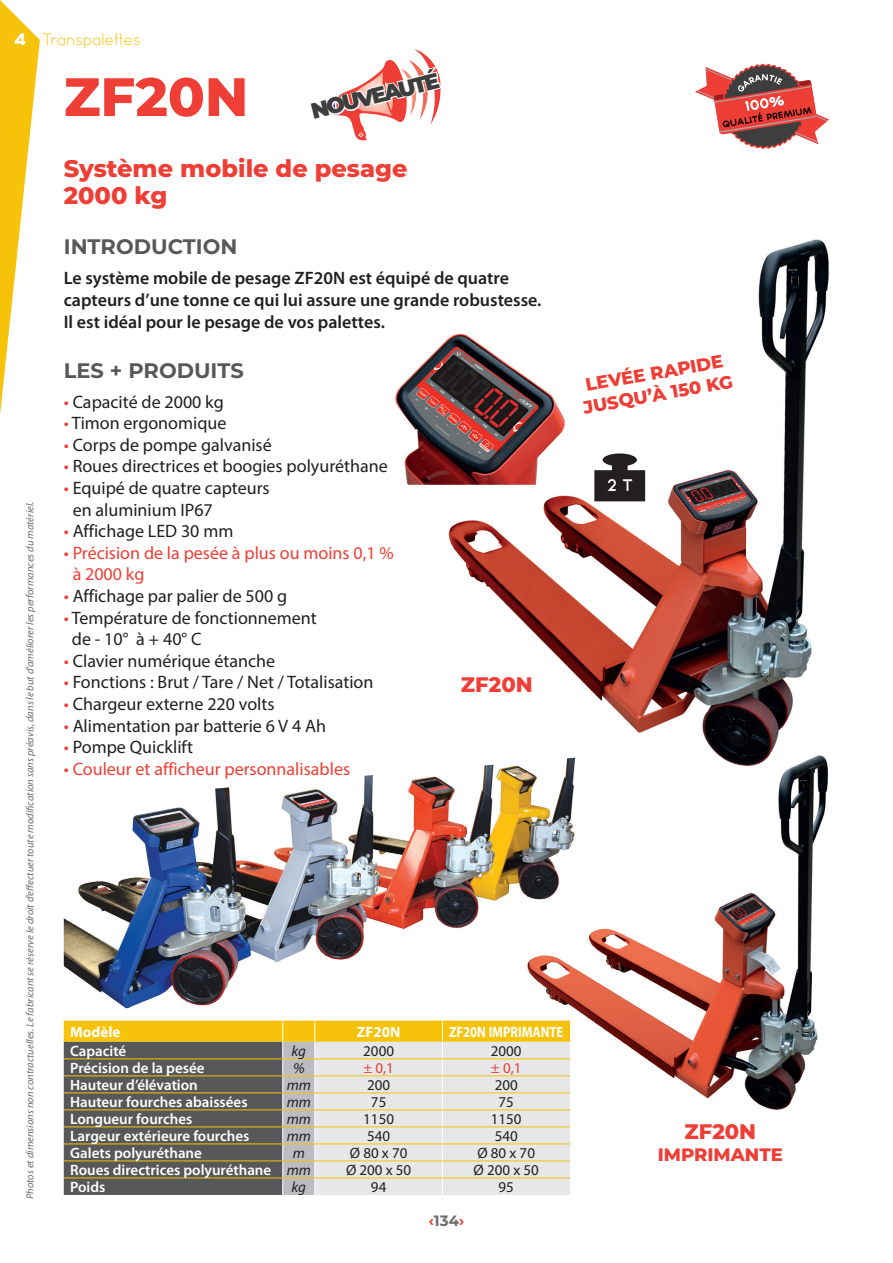
<style>
.page{position:relative;width:893px;height:1263px;background:#fff}
.page>*{position:absolute;margin:0;border:0;box-sizing:border-box;transform-origin:0 0}
.Ref_Titre{font:800 54px "Montserrat";color:#ee3e35}
.Désignation{font:800 24px "Montserrat";color:#ee3e35}
.t1{font:900 22.05px "Montserrat";color:#3e3e3f}
.Avantages{font:700 21px "Montserrat";color:#57585a}
.Nom_photo{font:800 21px "Montserrat";color:#ee3e35}
.Texte_Avantages{font:18px/21.6px "Myriad Pro";color:#231f20}
.Texte_Avantages-2{font:600 18px/21.6px "Myriad Pro";color:#231f20}
.Texte_Avantages-3{font:18px/21.6px "Myriad Pro";color:#ee3e35}
.info_italique{font:800 18px "Montserrat";color:#ee3e35}
.Nom_photo-2{font:800 18px "Montserrat";color:#ee3e35}
.t2{font:600 15px "Myriad Pro";color:#fff}
.t3{font:15px "Myriad Pro";color:#231f20}
.t4{font:italic 15px "Myriad Pro";color:#231f20}
.t5{font:700 15px "Myriad Pro";color:#fff;scale:.85 1}
.t6{font:300 15px "TYPOGRAPHPRO";color:#f7c30a}
.t7{font:700 15px "Myriad Pro";color:#fff}
.t8{font:15px "Myriad Pro";color:#ee3e35}
.t9{font:700 15px "Montserrat";color:#6c6d70}
.t10{font:600 15px "TYPOGRAPHPRO";color:#fff}
.t11{font:800 15px "TYPOGRAPHPRO";color:#fff}
.t12{font:italic 10.5px "Myriad Pro";color:#6c6d70}
.s1{color:#ee3e35}
</style>
<div class="page">
<svg style="left:0;top:0;width:40px;height:415px"></svg>
<img style="left:448px;top:239px;width:381px;height:507px">
<img style="left:64px;top:764px;width:454px;height:245px">
<svg style="left:594px;top:453px;width:51px;height:48px"></svg>
<img style="left:395px;top:331px;width:173px;height:154px">
<img style="left:518px;top:746px;width:311px;height:364px">
<svg style="left:64px;top:1020px;width:506px;height:175px;background:#b2ab92"></svg>
<hr style="left:64px;top:1058px;width:219px;height:1px;background:#f7c30a">
<hr style="left:283px;top:1058px;width:32px;height:1px;background:#f7c30a">
<hr style="left:315px;top:1058px;width:127px;height:1px;background:#f7c30a">
<hr style="left:442px;top:1058px;width:128px;height:1px;background:#f7c30a">
<hr style="left:64px;top:1075px;width:219px;height:1px;background:#f7c30a">
<hr style="left:283px;top:1075px;width:32px;height:1px;background:#f7c30a">
<hr style="left:315px;top:1075px;width:127px;height:1px;background:#f7c30a">
<hr style="left:442px;top:1075px;width:128px;height:1px;background:#f7c30a">
<hr style="left:64px;top:1092px;width:219px;height:1px;background:#f7c30a">
<hr style="left:283px;top:1092px;width:32px;height:1px;background:#f7c30a">
<hr style="left:315px;top:1092px;width:127px;height:1px;background:#f7c30a">
<hr style="left:442px;top:1092px;width:128px;height:1px;background:#f7c30a">
<hr style="left:64px;top:1109px;width:219px;height:1px;background:#f7c30a">
<hr style="left:283px;top:1109px;width:32px;height:1px;background:#f7c30a">
<hr style="left:315px;top:1109px;width:127px;height:1px;background:#f7c30a">
<hr style="left:442px;top:1109px;width:128px;height:1px;background:#f7c30a">
<hr style="left:64px;top:1126px;width:219px;height:1px;background:#f7c30a">
<hr style="left:283px;top:1126px;width:32px;height:1px;background:#f7c30a">
<hr style="left:315px;top:1126px;width:127px;height:1px;background:#f7c30a">
<hr style="left:442px;top:1126px;width:128px;height:1px;background:#f7c30a">
<hr style="left:64px;top:1143px;width:219px;height:1px;background:#f7c30a">
<hr style="left:283px;top:1143px;width:32px;height:1px;background:#f7c30a">
<hr style="left:315px;top:1143px;width:127px;height:1px;background:#f7c30a">
<hr style="left:442px;top:1143px;width:128px;height:1px;background:#f7c30a">
<hr style="left:64px;top:1160px;width:219px;height:1px;background:#f7c30a">
<hr style="left:283px;top:1160px;width:32px;height:1px;background:#f7c30a">
<hr style="left:315px;top:1160px;width:127px;height:1px;background:#f7c30a">
<hr style="left:442px;top:1160px;width:128px;height:1px;background:#f7c30a">
<hr style="left:64px;top:1177px;width:219px;height:1px;background:#f7c30a">
<hr style="left:283px;top:1177px;width:32px;height:1px;background:#f7c30a">
<hr style="left:315px;top:1177px;width:127px;height:1px;background:#f7c30a">
<hr style="left:442px;top:1177px;width:128px;height:1px;background:#f7c30a">
<svg style="left:695px;top:64px;width:134px;height:85px"></svg>
<svg style="left:328px;top:49px;width:113px;height:92px"></svg>
<p class="t11" style="left:14px;top:28px;width:13px">4</p>
<p class="t6" style="left:43px;top:30px;width:99px">Transpalettes</p>
<p class="Ref_Titre" style="left:64px;top:57px;width:186px">ZF20N</p>
<p class="t1" style="left:308px;top:95px;width:133px;rotate:-14deg">NOUVEAUTÉ</p>
<p class="Désignation" style="left:64px;top:151px;width:345px">Système mobile de pesage</p>
<p class="Désignation" style="left:64px;top:178px;width:105px">2000 kg</p>
<p class="Avantages" style="left:64px;top:232px;width:175px">INTRODUCTION</p>
<p class="Texte_Avantages-2" style="left:64px;top:267px;width:479px">Le système mobile de pesage ZF20N est équipé de quatre capteurs d’une tonne ce qui lui assure une grande robustesse.</p>
<p class="Texte_Avantages-2" style="left:64px;top:310px;width:323px">Il est idéal pour le pesage de vos palettes.</p>
<p class="t12" style="left:23px;top:1199px;width:699px;rotate:-90deg">Photos et dimensions non contractuelles. Le fabricant se réserve le droit d’effectuer toute modification sans préavis, dans le but d’améliorer les performances du matériel.</p>
<p class="Avantages" style="left:64px;top:355px;width:182px">LES + PRODUITS</p>
<p class="Texte_Avantages" style="left:64px;top:390px;width:162px"><span class="s1">•</span> Capacité de 2000 kg</p>
<p class="Texte_Avantages" style="left:64px;top:412px;width:164px"><span class="s1">•</span> Timon ergonomique</p>
<p class="Texte_Avantages" style="left:64px;top:434px;width:209px"><span class="s1">•</span> Corps de pompe galvanisé</p>
<p class="Texte_Avantages" style="left:64px;top:455px;width:325px"><span class="s1">•</span> Roues directrices et boogies polyuréthane</p>
<p class="Texte_Avantages" style="left:73px;top:477px;width:199px;text-indent:-9px"><span class="s1">•</span> Equipé de quatre capteurs en aluminium IP67</p>
<p class="Texte_Avantages" style="left:64px;top:520px;width:171px"><span class="s1">•</span> Affichage LED 30 mm</p>
<p class="Texte_Avantages-3" style="left:73px;top:542px;width:323px;text-indent:-9px">• Précision de la pesée à plus ou moins 0,1 % à 2000 kg</p>
<p class="Texte_Avantages" style="left:64px;top:585px;width:225px"><span class="s1">•</span> Affichage par palier de 500 g</p>
<p class="Texte_Avantages" style="left:72px;top:606px;width:246px;text-indent:-8px"><span class="s1">•</span> Température de fonctionnement de - 10° à + 40° C</p>
<p class="Texte_Avantages" style="left:64px;top:650px;width:213px"><span class="s1">•</span> Clavier numérique étanche</p>
<p class="Texte_Avantages" style="left:64px;top:671px;width:311px"><span class="s1">•</span> Fonctions : Brut / Tare / Net / Totalisation</p>
<p class="Texte_Avantages" style="left:64px;top:693px;width:212px"><span class="s1">•</span> Chargeur externe 220 volts</p>
<p class="Texte_Avantages" style="left:64px;top:714px;width:264px"><span class="s1">•</span> Alimentation par batterie 6 V 4 Ah</p>
<p class="Texte_Avantages" style="left:64px;top:736px;width:131px"><span class="s1">•</span> Pompe Quicklift</p>
<p class="Texte_Avantages-3" style="left:64px;top:758px;width:288px">• Couleur et afficheur personnalisables</p>
<p class="Nom_photo" style="left:461px;top:669px;width:73px">ZF20N</p>
<p class="t7" style="left:70px;top:1022px;width:52px">Modèle</p>
<p class="t7" style="left:357px;top:1022px;width:45px">ZF20N</p>
<p class="t5" style="left:449px;top:1022px;width:136px">ZF20N IMPRIMANTE</p>
<p class="t2" style="left:70px;top:1041px;width:58px">Capacité</p>
<p class="t4" style="left:292px;top:1042px;width:16px">kg</p>
<p class="t3" style="left:363px;top:1042px;width:32px">2000</p>
<p class="t3" style="left:491px;top:1042px;width:32px">2000</p>
<p class="t2" style="left:70px;top:1058px;width:136px">Précision de la pesée</p>
<p class="t4" style="left:293px;top:1059px;width:13px">%</p>
<p class="t8" style="left:363px;top:1059px;width:32px">± 0,1</p>
<p class="t8" style="left:491px;top:1059px;width:32px">± 0,1</p>
<p class="t2" style="left:70px;top:1075px;width:129px">Hauteur d’élévation</p>
<p class="t4" style="left:287px;top:1076px;width:26px">mm</p>
<p class="t3" style="left:367px;top:1076px;width:25px">200</p>
<p class="t3" style="left:495px;top:1076px;width:25px">200</p>
<p class="t2" style="left:70px;top:1092px;width:179px">Hauteur fourches abaissées</p>
<p class="t4" style="left:287px;top:1093px;width:26px">mm</p>
<p class="t3" style="left:371px;top:1093px;width:17px">75</p>
<p class="t3" style="left:499px;top:1093px;width:17px">75</p>
<p class="t2" style="left:70px;top:1109px;width:124px">Longueur fourches</p>
<p class="t4" style="left:287px;top:1110px;width:26px">mm</p>
<p class="t3" style="left:363px;top:1110px;width:32px">1150</p>
<p class="t3" style="left:491px;top:1110px;width:32px">1150</p>
<p class="t2" style="left:70px;top:1126px;width:181px">Largeur extérieure fourches</p>
<p class="t4" style="left:287px;top:1127px;width:26px">mm</p>
<p class="t3" style="left:367px;top:1127px;width:25px">540</p>
<p class="t3" style="left:495px;top:1127px;width:25px">540</p>
<p class="t2" style="left:70px;top:1143px;width:133px">Galets polyuréthane</p>
<p class="t4" style="left:293px;top:1144px;width:14px">m</p>
<p class="t3" style="left:350px;top:1144px;width:59px">Ø 80 x 70</p>
<p class="t3" style="left:477px;top:1144px;width:59px">Ø 80 x 70</p>
<p class="t2" style="left:70px;top:1160px;width:203px">Roues directrices polyuréthane</p>
<p class="t4" style="left:287px;top:1161px;width:26px">mm</p>
<p class="t3" style="left:346px;top:1161px;width:67px">Ø 200 x 50</p>
<p class="t3" style="left:474px;top:1161px;width:67px">Ø 200 x 50</p>
<p class="t2" style="left:70px;top:1177px;width:37px">Poids</p>
<p class="t4" style="left:292px;top:1178px;width:16px">kg</p>
<p class="t3" style="left:371px;top:1178px;width:17px">94</p>
<p class="t3" style="left:499px;top:1178px;width:17px">95</p>
<p class="t9" style="left:429px;top:1210px;width:37px"><span class="s1">‹</span>134<span class="s1">›</span></p>
<p class="info_italique" style="left:583px;top:372px;width:141px;rotate:-10deg">LEVÉE RAPIDE</p>
<p class="info_italique" style="left:581px;top:394px;width:153px;rotate:-10deg">JUSQU’À 150 KG</p>
<p class="t10" style="left:607px;top:475px;width:27px">2 T</p>
<p class="Nom_photo" style="left:684px;top:1116px;width:73px">ZF20N</p>
<p class="Nom_photo-2" style="left:658px;top:1142px;width:127px">IMPRIMANTE</p>
</div>
